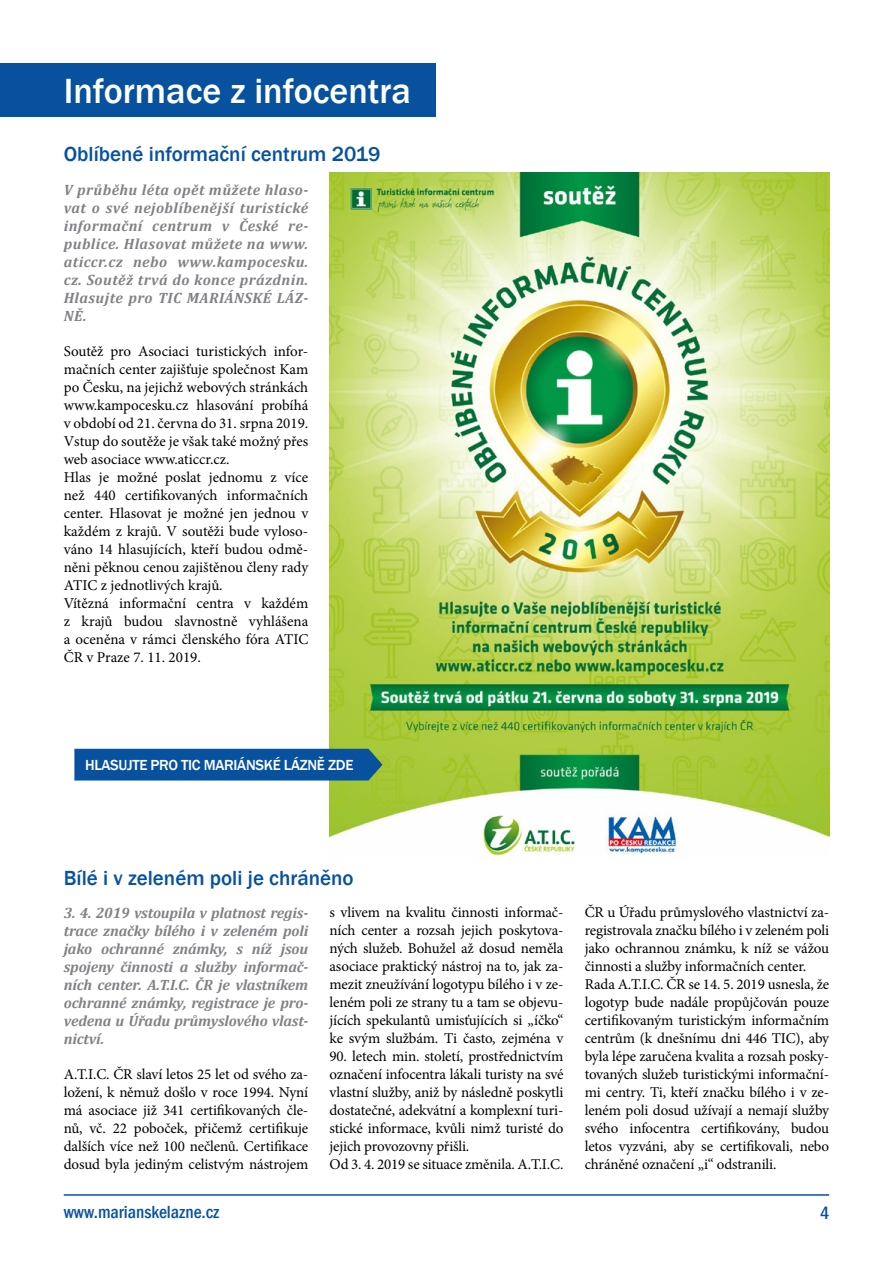
<style>
.page{position:relative;width:893px;height:1263px;background:#fff}
.page>*{position:absolute;margin:0;border:0;box-sizing:border-box;transform-origin:0 0}
.t1{font:500 36px "Franklin Gothic";color:#fff}
.t2{font:500 21px "Franklin Gothic";color:#07519f}
.t3{font:500 condensed 18px "Franklin Gothic";color:#07519f}
.t4{font:15px/18px "Minion Pro";letter-spacing:-.01em;color:#000}
.t5{font:italic 700 15px/18px "Cambria";letter-spacing:.01em;color:#808285;text-align:justify}
.t6{font:500 15px "Franklin Gothic";letter-spacing:-.02em;color:#fff}
</style>
<div class="page">
<hr style="left:892px;top:493px;width:1px;height:58px;background:#07519f">
<div style="left:0;top:64px;width:436px;height:53px;background:#07519f"></div>
<img style="left:330px;top:172px;width:499px;height:685px">
<div style="left:74px;top:749px;width:308px;height:31px;background:#07519f"></div>
<hr style="left:64px;top:1194px;width:765px;height:2px;background:#07519f">
<h1 class="t1" style="left:64px;top:69px;width:349px">Informace z infocentra</h1>
<h2 class="t2" style="left:64px;top:141px;width:318px">Oblíbené informační centrum 2019</h2>
<p class="t5" style="left:64px;top:180px;width:246px">V průběhu léta opět můžete hlaso&shy;vat o své nejoblíbenější turistické informační centrum v České re&shy;publice. Hlasovat můžete na www. aticcr.cz nebo www.kampocesku. cz. Soutěž trvá do konce prázdnin.<br>Hlasujte pro TIC MARIÁNSKÉ LÁZ-NĚ.</p>
<p class="t4" style="left:64px;top:342px;width:246px">Soutěž pro Asociaci turistických infor&shy;mačních center zajišťuje společnost Kam po Česku, na jejichž webových stránkách www.kampocesku.cz hlasování probíhá v období od 21. června do 31. srpna 2019.<br>Vstup do soutěže je však také možný přes web asociace www.aticcr.cz.<br>Hlas je možné poslat jednomu z více než 440 certifikovaných informačních center. Hlasovat je možné jen jednou v každém z krajů. V soutěži bude vyloso&shy;váno 14 hlasujících, kteří budou odmě&shy;něni pěknou cenou zajištěnou členy rady ATIC z jednotlivých krajů.<br>Vítězná informační centra v každém z krajů budou slavnostně vyhlášena a oceněna v rámci členského fóra ATIC ČR v Praze 7. 11. 2019.</p>
<p class="t6" style="left:85px;top:756px;width:270px">HLASUJTE PRO TIC MARIÁNSKÉ LÁZNĚ ZDE</p>
<h2 class="t2" style="left:64px;top:865px;width:291px">Bílé i v zeleném poli je chráněno</h2>
<p class="t5" style="left:64px;top:903px;width:246px">3. 4. 2019 vstoupila v platnost regis&shy;trace značky bílého i v zeleném poli jako ochranné známky, s níž jsou spojeny činnosti a služby informač&shy;ních center. A.T.I.C. ČR je vlastníkem ochranné známky, registrace je pro&shy;vedena u Úřadu průmyslového vlast&shy;nictví.</p>
<p class="t4" style="left:64px;top:1065px;width:246px;text-align:justify">A.T.I.C. ČR slaví letos 25 let od svého za&shy;ložení, k němuž došlo v roce 1994. Nyní má asociace již 341 certifikovaných čle&shy;nů, vč. 22 poboček, přičemž certifikuje dalších více než 100 nečlenů. Certifikace dosud byla jediným celistvým nástrojem</p>
<p class="t4" style="left:330px;top:903px;width:235px;text-align:justify">s vlivem na kvalitu činnosti informač&shy;ních center a rozsah jejich poskytova&shy;ných služeb. Bohužel až dosud neměla asociace praktický nástroj na to, jak za&shy;mezit zneužívání logotypu bílého i v ze&shy;leném poli ze strany tu a tam se objevu&shy;jících spekulantů umisťujících si „íčko“ ke svým službám. Ti často, zejména v</p>
<p class="t4" style="left:330px;top:1047px;width:235px">90. letech min. století, prostřednictvím označení infocentra lákali turisty na své vlastní služby, aniž by následně poskytli dostatečné, adekvátní a komplexní turi&shy;stické informace, kvůli nimž turisté do jejich provozovny přišli.<br>Od 3. 4. 2019 se situace změnila. A.T.I.C.</p>
<p class="t4" style="left:585px;top:903px;width:246px">ČR u Úřadu průmyslového vlastnictví za&shy;registrovala značku bílého i v zeleném poli jako ochrannou známku, k níž se vážou činnosti a služby informačních center.<br>Rada A.T.I.C. ČR se 14. 5. 2019 usnesla, že logotyp bude nadále propůjčován pouze certifikovaným turistickým informačním centrům (k dnešnímu dni 446 TIC), aby byla lépe zaručena kvalita a rozsah posky&shy;tovaných služeb turistickými informační&shy;mi centry. Ti, kteří značku bílého i v ze&shy;leném poli dosud užívají a nemají služby svého infocentra certifikovány, budou letos vyzváni, aby se certifikovali, nebo chráněné označení „i“ odstranili.</p>
<p class="t3" style="left:64px;top:1200px;width:157px">www.marianskelazne.cz</p>
<p class="t3" style="left:820px;top:1201px;width:11px">4</p>
</div>
